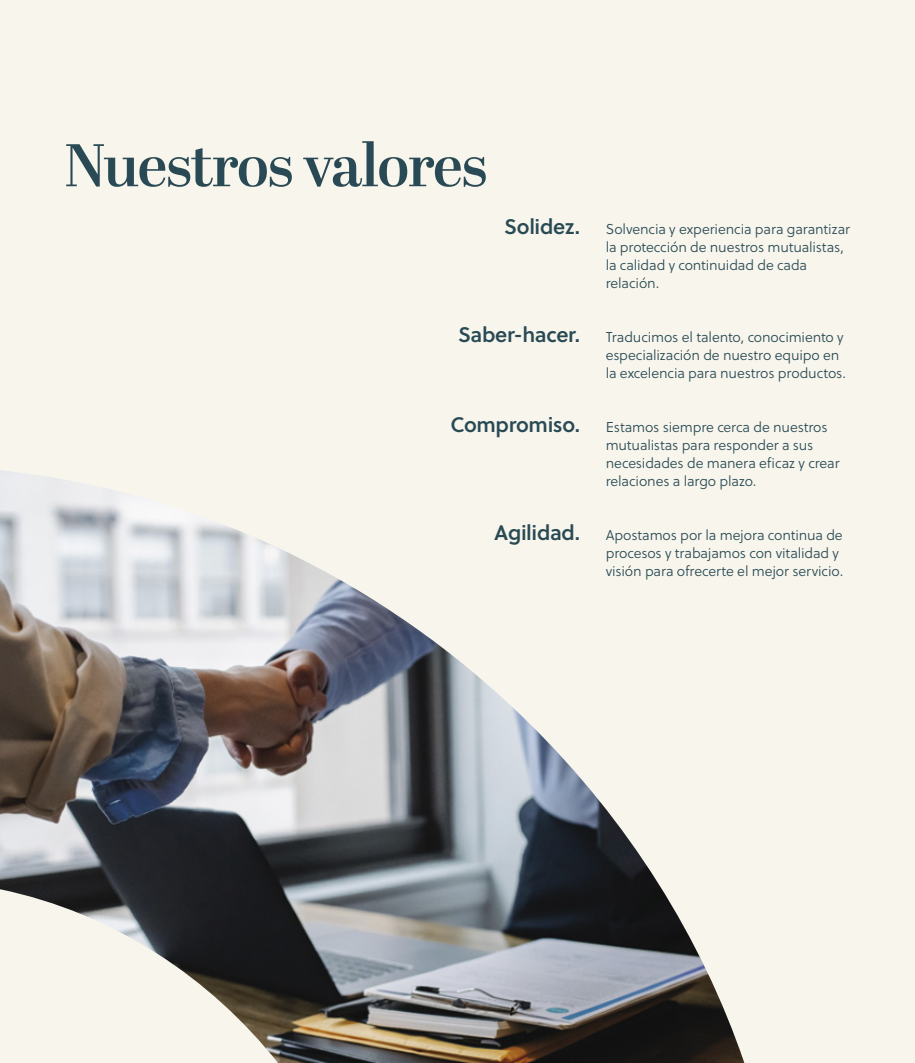
<style>
.page{position:relative;width:915px;height:1063px;background:#fff}
.page>*{position:absolute;margin:0;border:0;box-sizing:border-box;transform-origin:0 0}
.t1{font:600 60px "Abril Display";letter-spacing:-.025em;color:#294a54}
.t2{font:600 21px "Soleil";letter-spacing:-.015em;color:#294a54}
.t3{font:14.25px/18px "Soleil Lt";letter-spacing:-.01em;color:#294a54}
</style>
<div class="page">
<div style="left:0;top:0;width:914px;height:1063px;background:#f7f5ec"></div>
<img style="left:0;top:470px;width:744px;height:593px">
<h1 class="t1" style="left:64px;top:124px;width:425px">Nuestros valores</h1>
<h2 class="t2" style="left:504px;top:211px;width:77px">Solidez.</h2>
<h2 class="t2" style="left:458px;top:319px;width:124px">Saber-hacer.</h2>
<h2 class="t2" style="left:450px;top:409px;width:131px">Compromiso.</h2>
<h2 class="t2" style="left:494px;top:517px;width:87px">Agilidad.</h2>
<p class="t3" style="left:605px;top:221px;width:246px">Solvencia y experiencia para garantizar la protección de nuestros mutualistas, la calidad y continuidad de cada relación.</p>
<p class="t3" style="left:605px;top:329px;width:242px">Traducimos el talento, conocimiento y especialización de nuestro equipo en la excelencia para nuestros productos.</p>
<p class="t3" style="left:605px;top:419px;width:235px">Estamos siempre cerca de nuestros mutualistas para responder a sus necesidades de manera eficaz y crear relaciones a largo plazo.</p>
<p class="t3" style="left:605px;top:527px;width:239px">Apostamos por la mejora continua de procesos y trabajamos con vitalidad y visión para ofrecerte el mejor servicio.</p>
</div>
